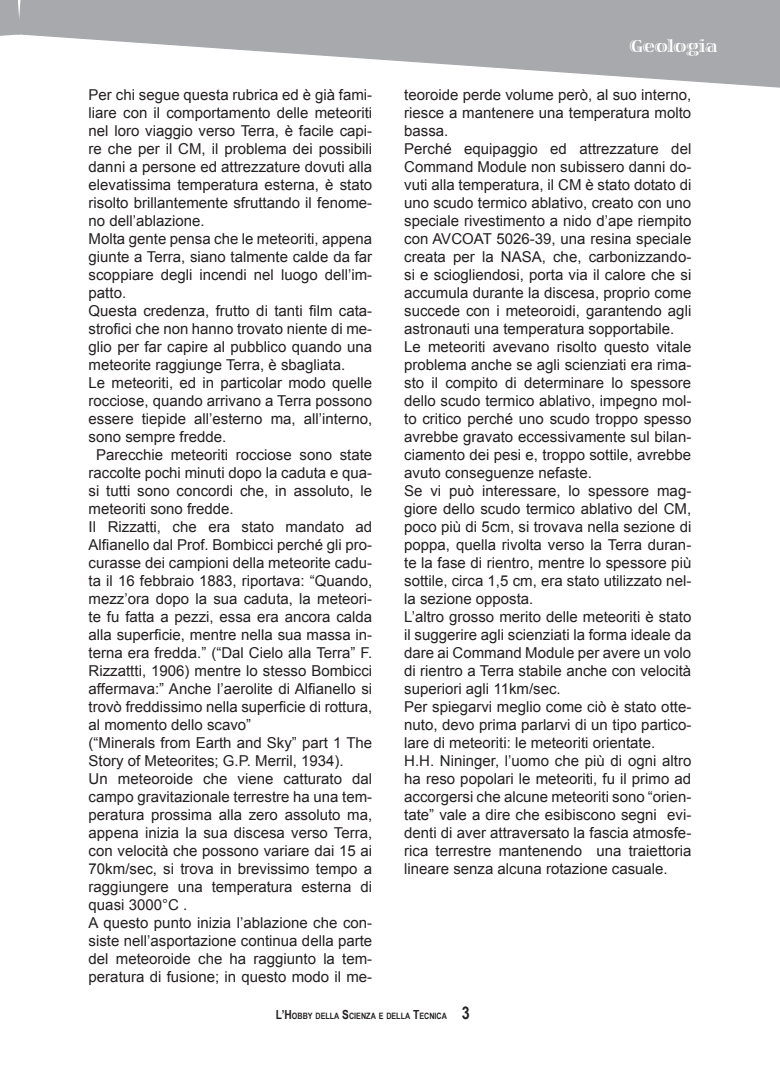
<style>
.page{position:relative;width:780px;height:1088px;background:#fff}
.page>*{position:absolute;margin:0;border:0;box-sizing:border-box;transform-origin:0 0}
.t1{font:700 17.5px "Viva Std";color:#fff}
.t2{font:15px/18px "Arial";color:#231f20;text-align:justify}
.t3{font:700 8.75px "Arial Narrow";color:#231f20}
.s1{font-size:12.5px}
</style>
<div class="page">
<svg style="left:0;top:0;width:18px;height:36px"></svg>
<svg style="left:18px;top:0;width:762px;height:88px"></svg>
<p class="t2" style="left:89px;top:85px;width:285px">Per chi segue questa rubrica ed è già fami&shy;liare con il comportamento delle meteoriti nel loro viaggio verso Terra, è facile capi&shy;re che per il CM, il problema dei possibili danni a persone ed attrezzature dovuti alla elevatissima temperatura esterna, è stato risolto brillantemente sfruttando il fenome&shy;no dell’ablazione.</p>
<p class="t2" style="left:89px;top:229px;width:285px">Molta gente pensa che le meteoriti, appena giunte a Terra, siano talmente calde da far scoppiare degli incendi nel luogo dell’im&shy;patto.</p>
<p class="t2" style="left:89px;top:301px;width:285px">Questa credenza, frutto di tanti film cata&shy;strofici che non hanno trovato niente di me&shy;glio per far capire al pubblico quando una meteorite raggiunge Terra, è sbagliata.</p>
<p class="t2" style="left:89px;top:373px;width:285px">Le meteoriti, ed in particolar modo quelle rocciose, quando arrivano a Terra possono essere tiepide all’esterno ma, all’interno, sono sempre fredde.</p>
<p class="t2" style="left:89px;top:445px;width:285px;text-indent:8px">Parecchie meteoriti rocciose sono state raccolte pochi minuti dopo la caduta e qua&shy;si tutti sono concordi che, in assoluto, le meteoriti sono fredde.</p>
<p class="t2" style="left:89px;top:517px;width:285px">Il Rizzatti, che era stato mandato ad Alfianello dal Prof. Bombicci perché gli pro&shy;curasse dei campioni della meteorite cadu&shy;ta il 16 febbraio 1883, riportava: “Quando, mezz’ora dopo la sua caduta, la meteori&shy;te fu fatta a pezzi, essa era ancora calda alla superficie, mentre nella sua massa in&shy;terna era fredda.” (“Dal Cielo alla Terra” F.<br>Rizzattti, 1906) mentre lo stesso Bombicci affermava:” Anche l’aerolite di Alfianello si trovò freddissimo nella superficie di rottura, al momento dello scavo”</p>
<p class="t2" style="left:89px;top:733px;width:285px">(“Minerals from Earth and Sky” part 1 The<br>Story of Meteorites; G.P. Merril, 1934).</p>
<p class="t2" style="left:89px;top:769px;width:285px">Un meteoroide che viene catturato dal campo gravitazionale terrestre ha una tem&shy;peratura prossima alla zero assoluto ma, appena inizia la sua discesa verso Terra, con velocità che possono variare dai 15 ai 70km/sec, si trova in brevissimo tempo a raggiungere una temperatura esterna di quasi 3000°C .</p>
<p class="t2" style="left:89px;top:913px;width:285px">A questo punto inizia l’ablazione che con&shy;siste nell’asportazione continua della parte del meteoroide che ha raggiunto la tem&shy;peratura di fusione; in questo modo il me-</p>
<p class="t1" style="left:629px;top:37px;width:89px">Geologia</p>
<p class="t2" style="left:404px;top:85px;width:288px">teoroide perde volume però, al suo interno, riesce a mantenere una temperatura molto bassa.</p>
<p class="t2" style="left:404px;top:139px;width:289px">Perché equipaggio ed attrezzature del Command Module non subissero danni do&shy;vuti alla temperatura, il CM è stato dotato di uno scudo termico ablativo, creato con uno speciale rivestimento a nido d’ape riempito con AVCOAT 5026-39, una resina speciale creata per la NASA, che, carbonizzando&shy;si e sciogliendosi, porta via il calore che si accumula durante la discesa, proprio come succede con i meteoroidi, garantendo agli astronauti una temperatura sopportabile.</p>
<p class="t2" style="left:404px;top:337px;width:289px">Le meteoriti avevano risolto questo vitale problema anche se agli scienziati era rima&shy;sto il compito di determinare lo spessore dello scudo termico ablativo, impegno mol&shy;to critico perché uno scudo troppo spesso avrebbe gravato eccessivamente sul bilan&shy;ciamento dei pesi e, troppo sottile, avrebbe avuto conseguenze nefaste.</p>
<p class="t2" style="left:404px;top:481px;width:289px">Se vi può interessare, lo spessore mag&shy;giore dello scudo termico ablativo del CM, poco più di 5cm, si trovava nella sezione di poppa, quella rivolta verso la Terra duran&shy;te la fase di rientro, mentre lo spessore più sottile, circa 1,5 cm, era stato utilizzato nel&shy;la sezione opposta.</p>
<p class="t2" style="left:404px;top:607px;width:289px">L’altro grosso merito delle meteoriti è stato il suggerire agli scienziati la forma ideale da dare ai Command Module per avere un volo di rientro a Terra stabile anche con velocità superiori agli 11km/sec.</p>
<p class="t2" style="left:404px;top:697px;width:289px">Per spiegarvi meglio come ciò è stato otte&shy;nuto, devo prima parlarvi di un tipo partico&shy;lare di meteoriti: le meteoriti orientate.</p>
<p class="t2" style="left:404px;top:751px;width:289px">H.H. Nininger, l’uomo che più di ogni altro ha reso popolari le meteoriti, fu il primo ad accorgersi che alcune meteoriti sono “orien&shy;tate” vale a dire che esibiscono segni evi&shy;denti di aver attraversato la fascia atmosfe&shy;rica terrestre mantenendo una traiettoria lineare senza alcuna rotazione casuale.</p>
<p class="t3" style="left:276px;top:1009px;width:172px"><span class="s1">L’H</span>OBBY DELLA <span class="s1">S</span>CIENZA E DELLA <span class="s1">T</span>ECNICA</p>
</div>
